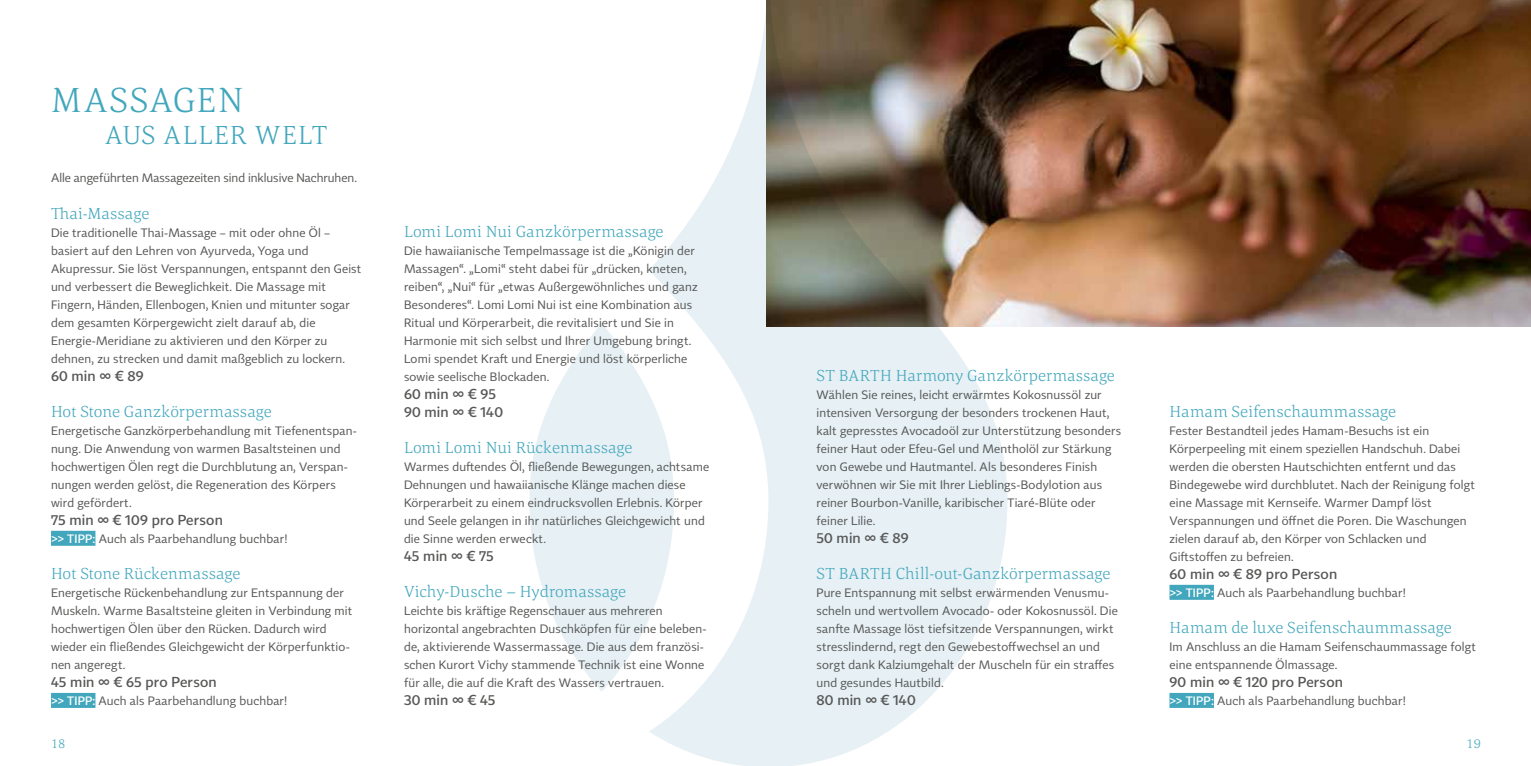
<style>
.page{position:relative;width:1531px;height:766px;background:#fff}
.page>*{position:absolute;margin:0;border:0;box-sizing:border-box;transform-origin:0 0}
.t1{font:300 36px "Corda";letter-spacing:.04em;color:#42a7bc}
.t2{font:300 27px "Corda";letter-spacing:.045em;color:#42a7bc}
.t3{font:300 16.5px "Corda";letter-spacing:.015em;color:#42a7bc}
.t4{font:500 14.25px/18px "Tabac Sans";letter-spacing:.01em;color:#575756}
.t5{font:300 13.5px "Corda";color:#42a7bc}
.t6{font:12px/18px "Tabac Sans";letter-spacing:.015em;color:#575756}
.s1{font-weight:500;color:#fff}
</style>
<div class="page">
<img style="left:1007px;top:0;width:524px;height:326px">
<div style="left:529px;top:323px;width:145px;height:368px;background:#e6f0f5;border-radius:50%"></div>
<svg style="left:649px;top:0;width:358px;height:765px"></svg>
<div style="left:51px;top:530px;width:44px;height:15px;background:#42a7bc"></div>
<div style="left:51px;top:692px;width:44px;height:15px;background:#42a7bc"></div>
<div style="left:1169px;top:584px;width:45px;height:15px;background:#42a7bc"></div>
<div style="left:1169px;top:692px;width:45px;height:15px;background:#42a7bc"></div>
<h1 class="t1" style="left:51px;top:76px;width:194px">MASSAGEN</h1>
<h2 class="t2" style="left:105px;top:117px;width:224px">AUS ALLER WELT</h2>
<p class="t6" style="left:51px;top:169px;width:307px">Alle angeführten Massagezeiten sind inklusive Nachruhen.</p>
<h3 class="t3" style="left:51px;top:202px;width:100px">Thai-Massage</h3>
<p class="t6" style="left:51px;top:223px;width:312px">Die traditionelle Thai-Massage – mit oder ohne Öl – basiert auf den Lehren von Ayurveda, Yoga und Akupressur. Sie löst Verspannungen, entspannt den Geist und verbessert die Beweglichkeit. Die Massage mit Fingern, Händen, Ellenbogen, Knien und mitunter sogar dem gesamten Körpergewicht zielt darauf ab, die Energie-Meridiane zu aktivieren und den Körper zu dehnen, zu strecken und damit maßgeblich zu lockern.</p>
<p class="t4" style="left:51px;top:366px;width:94px">60 min ∞ € 89</p>
<h3 class="t3" style="left:51px;top:400px;width:222px">Hot Stone Ganzkörpermassage</h3>
<p class="t6" style="left:51px;top:421px;width:307px">Energetische Ganzkörperbehandlung mit Tiefenentspan&shy;nung. Die Anwendung von warmen Basaltsteinen und hochwertigen Ölen regt die Durchblutung an, Verspan&shy;nungen werden gelöst, die Regeneration des Körpers wird gefördert.</p>
<p class="t4" style="left:51px;top:510px;width:173px">75 min ∞ € 109 pro Person</p>
<p class="t6" style="left:51px;top:529px;width:238px"><span class="s1">&gt;&gt; TIPP:</span> Auch als Paarbehandlung buchbar!</p>
<h3 class="t3" style="left:51px;top:562px;width:191px">Hot Stone Rückenmassage</h3>
<p class="t6" style="left:51px;top:583px;width:303px">Energetische Rückenbehandlung zur Entspannung der Muskeln. Warme Basaltsteine gleiten in Verbindung mit hochwertigen Ölen über den Rücken. Dadurch wird wieder ein fließendes Gleichgewicht der Körperfunktio&shy;nen angeregt.</p>
<p class="t4" style="left:51px;top:672px;width:167px">45 min ∞ € 65 pro Person</p>
<p class="t6" style="left:51px;top:691px;width:238px"><span class="s1">&gt;&gt; TIPP:</span> Auch als Paarbehandlung buchbar!</p>
<h3 class="t3" style="left:404px;top:220px;width:261px">Lomi Lomi Nui Ganzkörpermassage</h3>
<p class="t6" style="left:404px;top:241px;width:295px">Die hawaiianische Tempelmassage ist die „Königin der Massagen“. „Lomi“ steht dabei für „drücken, kneten, reiben“, „Nui“ für „etwas Außergewöhnliches und ganz Besonderes“. Lomi Lomi Nui ist eine Kombination aus Ritual und Körperarbeit, die revitalisiert und Sie in Harmonie mit sich selbst und Ihrer Umgebung bringt.<br>Lomi spendet Kraft und Energie und löst körperliche sowie seelische Blockaden.</p>
<p class="t4" style="left:404px;top:384px;width:101px">60 min ∞ € 95<br>90 min ∞ € 140</p>
<h3 class="t3" style="left:404px;top:436px;width:230px">Lomi Lomi Nui Rückenmassage</h3>
<p class="t6" style="left:404px;top:457px;width:307px">Warmes duftendes Öl, fließende Bewegungen, achtsame Dehnungen und hawaiianische Klänge machen diese Körperarbeit zu einem eindrucksvollen Erlebnis. Körper und Seele gelangen in ihr natürliches Gleichgewicht und die Sinne werden erweckt.</p>
<p class="t4" style="left:404px;top:546px;width:91px">45 min ∞ € 75</p>
<h3 class="t3" style="left:404px;top:580px;width:223px">Vichy-Dusche – Hydromassage</h3>
<p class="t6" style="left:404px;top:601px;width:304px">Leichte bis kräftige Regenschauer aus mehreren horizontal angebrachten Duschköpfen für eine beleben&shy;de, aktivierende Wassermassage. Die aus dem französi&shy;schen Kurort Vichy stammende Technik ist eine Wonne für alle, die auf die Kraft des Wassers vertrauen.</p>
<p class="t4" style="left:404px;top:690px;width:93px">30 min ∞ € 45</p>
<h3 class="t3" style="left:816px;top:364px;width:300px">ST BARTH Harmony Ganzkörpermassage</h3>
<p class="t6" style="left:816px;top:385px;width:306px">Wählen Sie reines, leicht erwärmtes Kokosnussöl zur intensiven Versorgung der besonders trockenen Haut, kalt gepresstes Avocadoöl zur Unterstützung besonders feiner Haut oder Efeu-Gel und Mentholöl zur Stärkung von Gewebe und Hautmantel. Als besonderes Finish verwöhnen wir Sie mit Ihrer Lieblings-Bodylotion aus reiner Bourbon-Vanille, karibischer Tiaré-Blüte oder feiner Lilie.</p>
<p class="t4" style="left:816px;top:528px;width:94px">50 min ∞ € 89</p>
<h3 class="t3" style="left:816px;top:562px;width:295px">ST BARTH Chill-out-Ganzkörpermassage</h3>
<p class="t6" style="left:816px;top:583px;width:303px">Pure Entspannung mit selbst erwärmenden Venusmu&shy;scheln und wertvollem Avocado- oder Kokosnussöl. Die sanfte Massage löst tiefsitzende Verspannungen, wirkt stresslindernd, regt den Gewebestoffwechsel an und sorgt dank Kalziumgehalt der Muscheln für ein straffes und gesundes Hautbild.</p>
<p class="t4" style="left:816px;top:690px;width:101px">80 min ∞ € 140</p>
<h3 class="t3" style="left:1169px;top:400px;width:228px">Hamam Seifenschaummassage</h3>
<p class="t6" style="left:1169px;top:421px;width:307px">Fester Bestandteil jedes Hamam-Besuchs ist ein Körperpeeling mit einem speziellen Handschuh. Dabei werden die obersten Hautschichten entfernt und das Bindegewebe wird durchblutet. Nach der Reinigung folgt eine Massage mit Kernseife. Warmer Dampf löst Verspannungen und öffnet die Poren. Die Waschungen zielen darauf ab, den Körper von Schlacken und Giftstoffen zu befreien.</p>
<p class="t4" style="left:1169px;top:564px;width:169px">60 min ∞ € 89 pro Person</p>
<p class="t6" style="left:1169px;top:583px;width:238px"><span class="s1">&gt;&gt; TIPP:</span> Auch als Paarbehandlung buchbar!</p>
<h3 class="t3" style="left:1169px;top:616px;width:284px">Hamam de luxe Seifenschaummassage</h3>
<p class="t6" style="left:1169px;top:637px;width:308px">Im Anschluss an die Hamam Seifenschaummassage folgt eine entspannende Ölmassage.</p>
<p class="t4" style="left:1169px;top:672px;width:175px">90 min ∞ € 120 pro Person</p>
<p class="t6" style="left:1169px;top:691px;width:238px"><span class="s1">&gt;&gt; TIPP:</span> Auch als Paarbehandlung buchbar!</p>
<p class="t5" style="left:51px;top:734px;width:16px">18</p>
<p class="t5" style="left:1466px;top:734px;width:16px">19</p>
</div>
